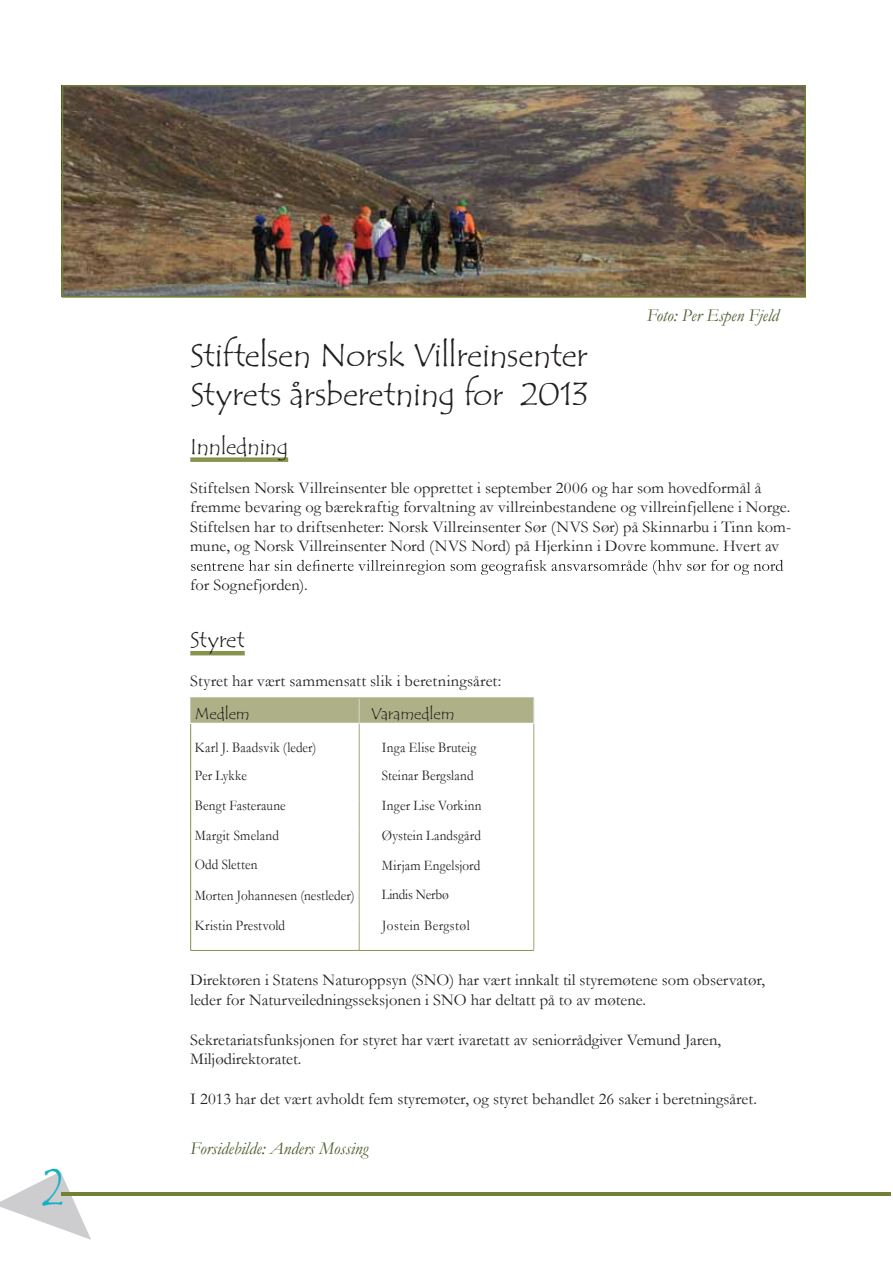
<style>
.page{position:relative;width:893px;height:1263px;background:#fff}
.page>*{position:absolute;margin:0;border:0;box-sizing:border-box;transform-origin:0 0}
.t1{font:54px "Tempus Sans ITC";color:#14b1c2;scale:.75 1}
.t2{font:33px/39.6px "Tempus Sans ITC";letter-spacing:-.02em;color:#231f20}
.t3{font:22.5px "Tempus Sans ITC";letter-spacing:-.015em;color:#231f20}
.t4{font:italic 18px "Garamond";color:#4b5b29}
.t5{font:16.5px/19.5px "Garamond";color:#231f20}
.t6{font:16.2px "Tempus Sans ITC";letter-spacing:-.01em;color:#231f20}
.t7{font:14.7px/29.2px "Garamond";letter-spacing:.01em;color:#231f20;scale:.9 1}
.t8{font:14.7px "Garamond";letter-spacing:.035em;color:#231f20;scale:.9 1}
.t9{font:14.7px "Garamond";letter-spacing:-.015em;color:#231f20;scale:.9 1}
</style>
<div class="page">
<img style="left:65px;top:88px;width:738px;height:207px">
<svg style="left:0;top:1171px;width:91px;height:69px"></svg>
<hr style="left:62px;top:1192px;width:829px;height:4px;background:#708035">
<div style="left:190px;top:457px;width:98px;height:5px;background:#86944d"></div>
<hr style="left:190px;top:651px;width:55px;height:4px;background:#86944d">
<svg style="left:191px;top:560px;width:592px;height:15px"></svg>
<svg style="left:190px;top:697px;width:344px;height:27px;background:#b2b58e"></svg>
<hr style="left:190px;top:724px;width:1px;height:47px;background:#869151">
<hr style="left:190px;top:771px;width:1px;height:30px;background:#869151">
<svg style="left:190px;top:801px;width:1px;height:29px"></svg>
<hr style="left:190px;top:830px;width:1px;height:30px;background:#869151">
<hr style="left:190px;top:860px;width:1px;height:30px;background:#869151">
<hr style="left:190px;top:890px;width:1px;height:31px;background:#869151">
<svg style="left:190px;top:921px;width:1px;height:29px"></svg>
<hr style="left:190px;top:950px;width:169px;height:1px;background:#869151">
<hr style="left:359px;top:950px;width:175px;height:1px;background:#869151">
<hr style="left:359px;top:724px;width:1px;height:47px;background:#9fa574">
<hr style="left:533px;top:724px;width:1px;height:47px;background:#9fa574">
<hr style="left:359px;top:771px;width:1px;height:30px;background:#9fa574">
<hr style="left:533px;top:771px;width:1px;height:30px;background:#9fa574">
<svg style="left:359px;top:801px;width:1px;height:29px"></svg>
<svg style="left:533px;top:801px;width:1px;height:29px"></svg>
<hr style="left:359px;top:830px;width:1px;height:30px;background:#9fa574">
<hr style="left:533px;top:830px;width:1px;height:30px;background:#9fa574">
<hr style="left:359px;top:860px;width:1px;height:30px;background:#9fa574">
<hr style="left:533px;top:860px;width:1px;height:30px;background:#9fa574">
<hr style="left:359px;top:890px;width:1px;height:31px;background:#9fa574">
<hr style="left:533px;top:890px;width:1px;height:31px;background:#9fa574">
<svg style="left:359px;top:921px;width:1px;height:29px"></svg>
<svg style="left:533px;top:921px;width:1px;height:29px"></svg>
<div style="left:62px;top:85px;width:744px;height:213px;border:2px solid #6f7f35"></div>
<h1 class="t1" style="left:42px;top:1153px;width:32px">2</h1>
<p class="t4" style="left:647px;top:304px;width:134px">Foto: Per Espen Fjeld</p>
<h2 class="t2" style="left:190px;top:335px;width:399px">Stiftelsen Norsk Villreinsenter<br>Styrets årsberetning for 2013</h2>
<h3 class="t3" style="left:190px;top:432px;width:100px">Innledning</h3>
<p class="t5" style="left:190px;top:477px;width:603px">Stiftelsen Norsk Villreinsenter ble opprettet i september 2006 og har som hovedformål å fremme bevaring og bærekraftig forvaltning av villreinbestandene og villreinfjellene i Norge.<br>Stiftelsen har to driftsenheter: Norsk Villreinsenter Sør (NVS Sør) på Skinnarbu i Tinn kom&shy;mune, og Norsk Villreinsenter Nord (NVS Nord) på Hjerkinn i Dovre kommune. Hvert av</p>
<p class="t5" style="left:190px;top:575px;width:119px">for Sognefjorden).</p>
<h3 class="t3" style="left:190px;top:625px;width:56px">Styret</h3>
<p class="t5" style="left:190px;top:671px;width:312px">Styret har vært sammensatt slik i beretningsåret:</p>
<p class="t6" style="left:195px;top:703px;width:57px">Medlem</p>
<p class="t6" style="left:371px;top:703px;width:85px">Varamedlem</p>
<p class="t7" style="left:195px;top:733px;width:136px">Karl J. Baadsvik (leder)</p>
<p class="t7" style="left:382px;top:732px;width:107px">Inga Elise Bruteig</p>
<p class="t7" style="left:195px;top:761px;width:59px">Per Lykke</p>
<p class="t7" style="left:382px;top:760px;width:103px">Steinar Bergsland</p>
<p class="t7" style="left:195px;top:791px;width:102px">Bengt Fasteraune</p>
<p class="t7" style="left:382px;top:790px;width:112px">Inger Lise Vorkinn</p>
<p class="t7" style="left:195px;top:820px;width:95px">Margit Smeland<br>Odd Sletten</p>
<p class="t7" style="left:382px;top:820px;width:112px">Øystein Landsgård</p>
<p class="t7" style="left:382px;top:850px;width:111px">Mirjam Engelsjord</p>
<p class="t7" style="left:195px;top:880px;width:179px">Morten Johannesen (nestleder)</p>
<p class="t9" style="left:382px;top:884px;width:76px">Lindis Nerbø</p>
<p class="t7" style="left:195px;top:911px;width:102px">Kristin Prestvold</p>
<p class="t8" style="left:382px;top:915px;width:99px">Jostein Bergstøl</p>
<p class="t5" style="left:190px;top:969px;width:576px">Direktøren i Statens Naturoppsyn (SNO) har vært innkalt til styremøtene som observatør, leder for Naturveiledningsseksjonen i SNO har deltatt på to av møtene.</p>
<p class="t5" style="left:190px;top:1029px;width:532px">Sekretariatsfunksjonen for styret har vært ivaretatt av seniorrådgiver Vemund Jaren,<br>Miljødirektoratet.</p>
<p class="t5" style="left:190px;top:1088px;width:568px">I 2013 har det vært avholdt fem styremøter, og styret behandlet 26 saker i beretningsåret.</p>
<p class="t4" style="left:190px;top:1136px;width:180px">Forsidebilde: Anders Mossing</p>
</div>
